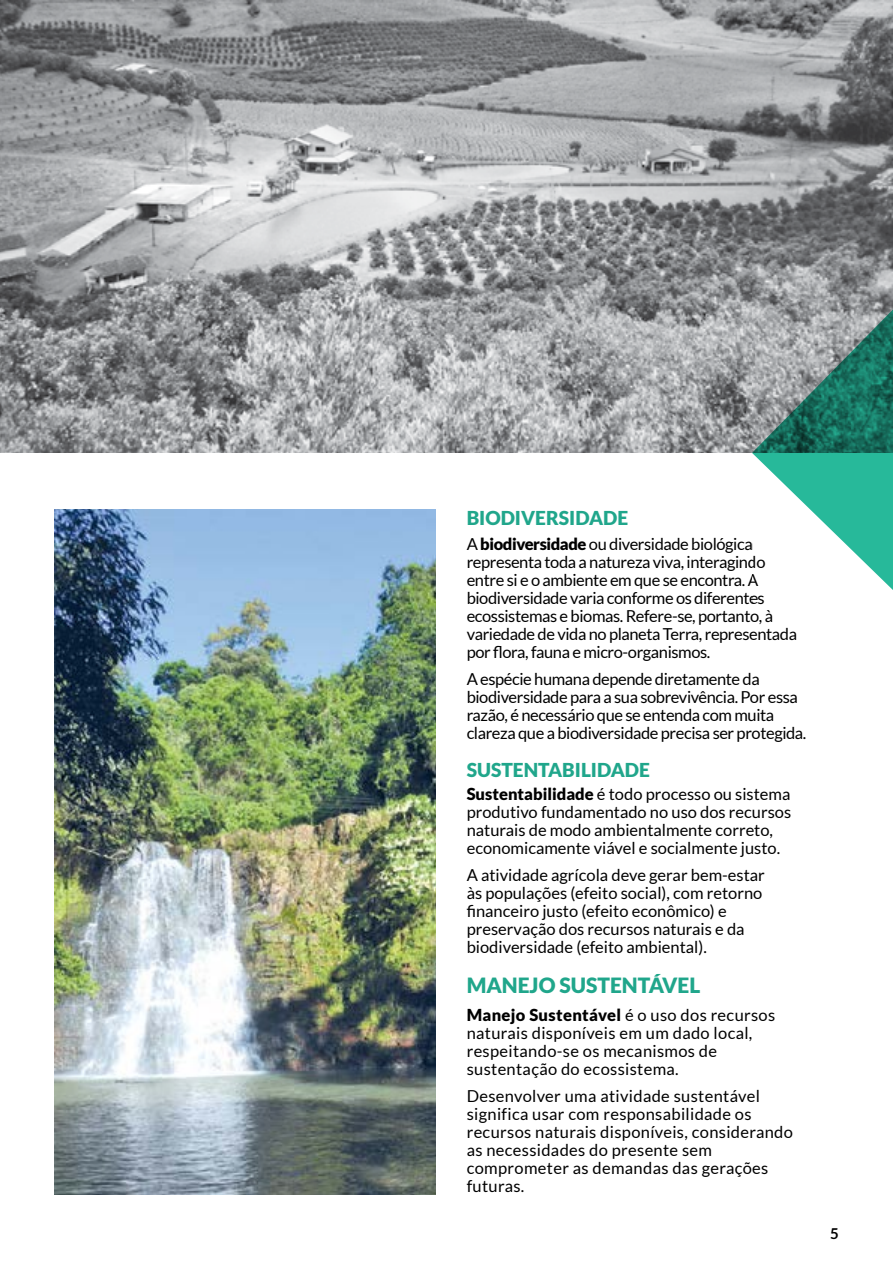
<style>
.page{position:relative;width:893px;height:1263px;background:#fff}
.page>*{position:absolute;margin:0;border:0;box-sizing:border-box;transform-origin:0 0}
.t1{font:900 21px "Lato";color:#20a68b}
.t2{font:900 19.2px "Lato";color:#20a68b}
.t3{font:16.5px/18px "Lato";letter-spacing:-.025em;color:#000}
.t4{font:16.5px/18px "Lato";color:#000}
.t5{font:16.5px/18px "Lato";letter-spacing:.02em;color:#000}
.t6{font:700 15px "Lato";color:#000}
.s1{font-weight:900}
</style>
<div class="page">
<img style="left:0;top:0;width:893px;height:453px">
<svg style="left:752px;top:296px;width:141px;height:294px"></svg>
<img style="left:55px;top:509px;width:380px;height:686px">
<p class="t2" style="left:467px;top:506px;width:163px">BIODIVERSIDADE</p>
<p class="t3" style="left:467px;top:535px;width:332px">A <span class="s1">biodiversidade</span> ou diversidade biológica representa toda a natureza viva, interagindo entre si e o ambiente em que se encontra. A biodiversidade varia conforme os diferentes ecossistemas e biomas. Refere-se, portanto, à variedade de vida no planeta Terra, representada por flora, fauna e micro-organismos.</p>
<p class="t3" style="left:467px;top:670px;width:341px">A espécie humana depende diretamente da biodiversidade para a sua sobrevivência. Por essa razão, é necessário que se entenda com muita clareza que a biodiversidade precisa ser protegida.</p>
<p class="t2" style="left:467px;top:758px;width:185px">SUSTENTABILIDADE</p>
<p class="t4" style="left:467px;top:785px;width:326px"><span class="s1">Sustentabilidade</span> é todo processo ou sistema produtivo fundamentado no uso dos recursos naturais de modo ambientalmente correto, economicamente viável e socialmente justo.</p>
<p class="t4" style="left:467px;top:866px;width:300px">A atividade agrícola deve gerar bem-estar às populações (efeito social), com retorno financeiro justo (efeito econômico) e preservação dos recursos naturais e da biodiversidade (efeito ambiental).</p>
<p class="t1" style="left:467px;top:973px;width:235px">MANEJO SUSTENTÁVEL</p>
<p class="t5" style="left:467px;top:1006px;width:310px"><span class="s1">Manejo Sustentável</span> é o uso dos recursos naturais disponíveis em um dado local, respeitando-se os mecanismos de sustentação do ecossistema.</p>
<p class="t5" style="left:467px;top:1087px;width:328px">Desenvolver uma atividade sustentável significa usar com responsabilidade os recursos naturais disponíveis, considerando as necessidades do presente sem comprometer as demandas das gerações futuras.</p>
<p class="t6" style="left:830px;top:1225px;width:10px">5</p>
</div>
